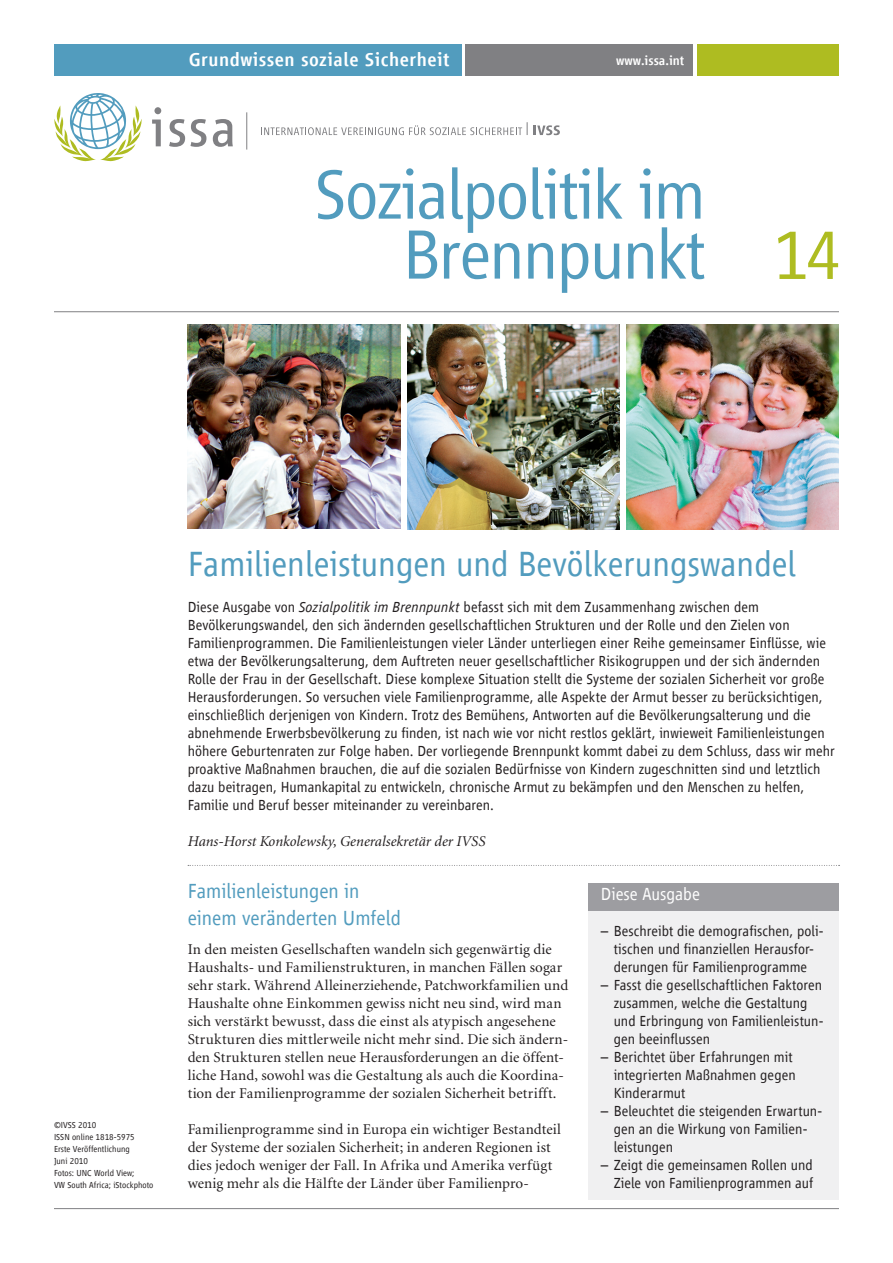
<style>
.page{position:relative;width:893px;height:1263px;background:#fff}
.page>*{position:absolute;margin:0;border:0;box-sizing:border-box;transform-origin:0 0}
.t1{font:300 72px/60px "Vialog LT Com";letter-spacing:-.025em;color:#529cbe}
.t2{font:300 36px "Vialog LT Com";color:#529cbe}
.t3{font:300 21px/27px "Vialog LT Com";color:#529cbe}
.t4{font:500 19.5px "Vialog LT Com";letter-spacing:.025em;color:#fff}
.t5{font:300 18px "Vialog LT Com";color:#fff}
.t6{font:300 15px/18px "Vialog LT Com";letter-spacing:.005em;color:#231f20}
.t7{font:15px/18px "Minion";letter-spacing:.005em;color:#231f20}
.t8{font:italic 15px "Minion";color:#231f20}
.t9{font:500 13.5px "Vialog LT Com";color:#fff}
.t10{font:300 9px/12px "Vialog LT Com";color:#231f20}
.s1{color:#aebc21}
.s2{font-style:italic}
</style>
<div class="page">
<hr style="left:54px;top:311px;width:785px;height:1px;background:#808083">
<hr style="left:54px;top:1208px;width:785px;height:1px;background:#808083">
<svg style="left:188px;top:865px;width:652px;height:1px"></svg>
<div style="left:697px;top:44px;width:142px;height:32px;background:#aebc21"></div>
<div style="left:466px;top:44px;width:227px;height:32px;background:#808083"></div>
<div style="left:54px;top:44px;width:407px;height:32px;background:#529cbe"></div>
<div style="left:588px;top:900px;width:250px;height:299px;background:#f0f0f1"></div>
<div style="left:588px;top:883px;width:250px;height:27px;background:#9d9da1"></div>
<svg style="left:54px;top:93px;width:88px;height:68px"></svg>
<svg style="left:152px;top:107px;width:81px;height:40px"></svg>
<svg style="left:261px;top:122px;width:267px;height:13px"></svg>
<svg style="left:534px;top:125px;width:26px;height:10px"></svg>
<hr style="left:246px;top:112px;width:1px;height:38px;background:#808083">
<img style="left:407px;top:324px;width:213px;height:205px">
<img style="left:188px;top:324px;width:212px;height:205px">
<img style="left:626px;top:324px;width:213px;height:205px">
<h3 class="t4" style="left:189px;top:49px;width:262px">Grundwissen soziale Sicherheit</h3>
<p class="t9" style="left:616px;top:53px;width:70px">www.issa.int</p>
<h1 class="t1" style="left:403px;top:165px;width:440px;text-indent:-88px">Sozialpolitik im<br>Brennpunkt <span class="s1">14</span></h1>
<p class="t10" style="left:54px;top:1119px;width:101px">©IVSS 2010<br>ISSN online 1818-5975<br>Erste Veröffentlichung<br>Juni 2010<br>Fotos: UNC World View;<br>VW South Africa; iStockphoto</p>
<h2 class="t2" style="left:188px;top:544px;width:610px">Familienleistungen und Bevölkerungswandel</h2>
<p class="t6" style="left:188px;top:598px;width:649px">Diese Ausgabe von <span class="s2">Sozialpolitik im Brennpunkt</span> befasst sich mit dem Zusammenhang zwischen dem Bevölkerungswandel, den sich ändernden gesellschaftlichen Strukturen und der Rolle und den Zielen von Familienprogrammen. Die Familienleistungen vieler Länder unterliegen einer Reihe gemeinsamer Einflüsse, wie etwa der Bevölkerungsalterung, dem Auftreten neuer gesellschaftlicher Risikogruppen und der sich ändernden Rolle der Frau in der Gesellschaft. Diese komplexe Situation stellt die Systeme der sozialen Sicherheit vor große Herausforderungen. So versuchen viele Familienprogramme, alle Aspekte der Armut besser zu berücksichtigen, einschließlich derjenigen von Kindern. Trotz des Bemühens, Antworten auf die Bevölkerungsalterung und die abnehmende Erwerbsbevölkerung zu finden, ist nach wie vor nicht restlos geklärt, inwieweit Familienleistungen höhere Geburtenraten zur Folge haben. Der vorliegende Brennpunkt kommt dabei zu dem Schluss, dass wir mehr proaktive Maßnahmen brauchen, die auf die sozialen Bedürfnisse von Kindern zugeschnitten sind und letztlich dazu beitragen, Humankapital zu entwickeln, chronische Armut zu bekämpfen und den Menschen zu helfen, Familie und Beruf besser miteinander zu vereinbaren.</p>
<p class="t8" style="left:188px;top:834px;width:299px">Hans-Horst Konkolewsky, Generalsekretär der IVSS</p>
<h3 class="t3" style="left:188px;top:878px;width:215px">Familienleistungen in einem veränderten Umfeld</h3>
<p class="t7" style="left:188px;top:941px;width:382px">In den meisten Gesellschaften wandeln sich gegenwärtig die Haushalts- und Familienstrukturen, in manchen Fällen sogar sehr stark. Während Alleinerziehende, Patchworkfamilien und Haushalte ohne Einkommen gewiss nicht neu sind, wird man sich verstärkt bewusst, dass die einst als atypisch angesehene Strukturen dies mittlerweile nicht mehr sind. Die sich ändern&shy;den Strukturen stellen neue Herausforderungen an die öffent&shy;liche Hand, sowohl was die Gestaltung als auch die Koordina&shy;tion der Familienprogramme der sozialen Sicherheit betrifft.</p>
<p class="t7" style="left:188px;top:1121px;width:375px">Familienprogramme sind in Europa ein wichtiger Bestandteil der Systeme der sozialen Sicherheit; in anderen Regionen ist dies jedoch weniger der Fall. In Afrika und Amerika verfügt wenig mehr als die Hälfte der Länder über Familienpro-</p>
<p class="t5" style="left:601px;top:884px;width:100px">Diese Ausgabe</p>
<p class="t6" style="left:601px;top:922px;width:224px;text-align:center">– Beschreibt die demografischen, poli&shy;tischen und finanziellen Herausfor&shy;derungen für Familienprogramme</p>
<p class="t6" style="left:614px;top:976px;width:211px;text-indent:-13px">– Fasst die gesellschaftlichen Faktoren zusammen, welche die Gestaltung und Erbringung von Familienleistun&shy;gen beeinflussen</p>
<p class="t6" style="left:614px;top:1048px;width:184px;text-indent:-13px">– Berichtet über Erfahrungen mit integrierten Maßnahmen gegen<br>Kinderarmut</p>
<p class="t6" style="left:614px;top:1102px;width:210px;text-indent:-13px">– Beleuchtet die steigenden Erwartun&shy;gen an die Wirkung von Familien&shy;leistungen</p>
<p class="t6" style="left:601px;top:1156px;width:214px;text-align:right">– Zeigt die gemeinsamen Rollen und<br>Ziele von Familienprogrammen auf</p>
</div>
